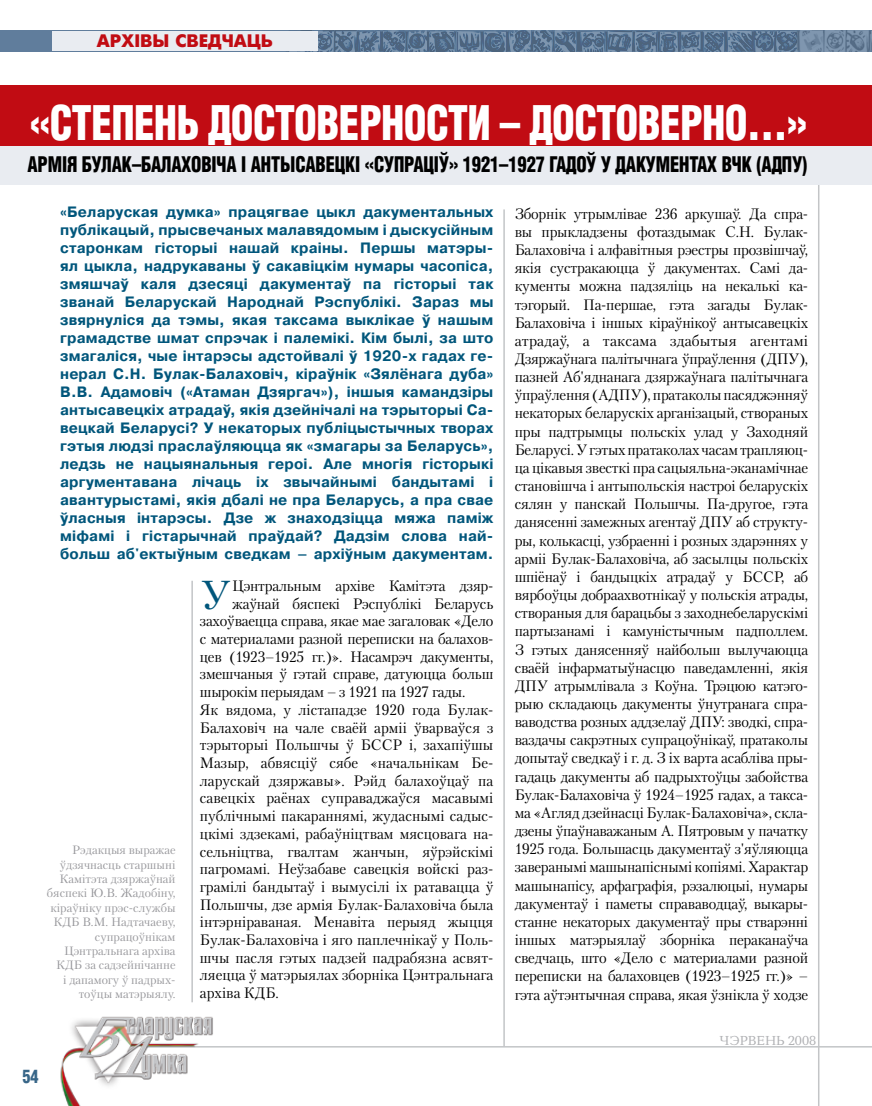
<style>
.page{position:relative;width:872px;height:1106px;background:#fff}
.page>*{position:absolute;margin:0;border:0;box-sizing:border-box;transform-origin:0 0}
.t1{font:700 46.5px "AG Letterica Cond L";letter-spacing:-.01em;color:#fff;scale:.88 1}
.t2{font:40.35px "Petersburg C";color:#00567b}
.t3{font:700 21px "AG Letterica Cond L";letter-spacing:-.005em;color:#000;scale:.88 1}
.t4{font:18px "Futuris Extra C";color:#c10c13}
.t5{font:700 18px "AG Letterica Cond L";color:#386688;scale:.9 1}
.t6{font:15px/18.1px "Petersburg C";color:#000;text-align:justify}
.t7{font:700 15px/18px "Pragmatica C";letter-spacing:.01em;color:#00567b;text-align:justify}
.t8{font:13.5px "Baltica C";color:#aeafb2}
.t9{font:12px/14.4px "Petersburg C";color:#97979b;text-align:right}
</style>
<div class="page">
<img style="left:285px;top:30px;width:587px;height:1px">
<svg style="left:0;top:31px;width:871px;height:21px;background:#5f7995"></svg>
<div style="left:52px;top:31px;width:266px;height:20px;background:#e9ecf1"></div>
<hr style="left:146px;top:1046px;width:726px;height:1px;background:#c3c5c7">
<img style="left:60px;top:1002px;width:170px;height:104px">
<svg style="left:871px;top:31px;width:1px;height:21px"></svg>
<hr style="left:818px;top:176px;width:1px;height:930px;background:#c3c5c7">
<hr style="left:503px;top:209px;width:2px;height:837px;background:#c3c5c7">
<hr style="left:191px;top:581px;width:2px;height:421px;background:#c3c5c7">
<div style="left:0;top:85px;width:872px;height:61px;background:#c10c13"></div>
<div style="left:0;top:146px;width:872px;height:38px;background:#e9ecf1"></div>
<p class="t4" style="left:97px;top:31px;width:177px">АРХІВЫ СВЕДЧАЦЬ</p>
<h1 class="t1" style="left:30px;top:95px;width:885px">´Степень достоверности ñ достоверно...ª</h1>
<h3 class="t3" style="left:27px;top:151px;width:888px">Армія БулакñБалаховіча і антысавецкі ´супраціўª 1921ñ1927 гадоў у дакументах ВЧК (АДПУ)</h3>
<p class="t7" style="left:60px;top:203px;width:435px">«Беларуская думка» працягвае цыкл дакументальных публікацый, прысвечаных малавядомым і дыскусійным старонкам гісторыі нашай краіны. Першы матэры&shy;ял цыкла, надрукаваны ў сакавіцкім нумары часопіса, змяшчаў каля дзесяці дакументаў па гісторыі так званай Беларускай Народнай Рэспублікі. Зараз мы звярнуліся да тэмы, якая таксама выклікае ў нашым грамадстве шмат спрэчак і палемікі. Кім былі, за што змагаліся, чые інтарэсы адстойвалі ў 1920-х гадах ге&shy;нерал С.Н. Булак-Балаховіч, кіраўнік «Зялёнага дуба» В.В. Адамовіч («Атаман Дзяргач»), іншыя камандзіры антысавецкіх атрадаў, якія дзейнічалі на тэрыторыі Са&shy;вецкай Беларусі? У некаторых публіцыстычных творах гэтыя людзі праслаўляюцца як «змагары за Беларусь», ледзь не нацыянальныя героі. Але многія гісторыкі аргументавана лічаць іх звычайнымі бандытамі і авантурыстамі, якія дбалі не пра Беларусь, а пра свае ўласныя інтарэсы. Дзе ж знаходзіцца мяжа паміж міфамі і гістарычнай праўдай? Дадзім слова най&shy;больш аб'ектыўным сведкам – архіўным дакументам.</p>
<h2 class="t2" style="left:200px;top:570px;width:33px">У</h2>
<p class="t6" style="left:232px;top:576px;width:263px">Цэнтральным архіве Камітэта дзяр-</p>
<p class="t6" style="left:514px;top:204px;width:295px">Зборнік утрымлівае 236 аркушаў. Да спра&shy;вы прыкладзены фотаздымак С.Н. Булак-Балаховіча і алфавітныя рэестры прозвішчаў, якія сустракаюцца ў дакументах. Самі да&shy;кументы можна падзяліць на некалькі ка&shy;тэгорый. Па-першае, гэта загады Булак-Балаховіча і іншых кіраўнікоў антысавецкіх атрадаў, а таксама здабытыя агентамі Дзяржаўнага палітычнага ўпраўлення (ДПУ), пазней Аб'яднанага дзяржаўнага палітычнага ўпраўлення (АДПУ), пратаколы пасяджэнняў некаторых беларускіх арганізацый, створаных пры падтрымцы польскіх улад у Заходняй Беларусі. У гэтых пратаколах часам трапляюц&shy;ца цікавыя звесткі пра сацыяльна-эканамічнае становішча і антыпольскія настроі беларускіх сялян у панскай Польшчы. Па-другое, гэта данясенні замежных агентаў ДПУ аб структу&shy;ры, колькасці, узбраенні і розных здарэннях у арміі Булак-Балаховіча, аб засылцы польскіх шпіёнаў і бандыцкіх атрадаў у БССР, аб вярбоўцы добраахвотнікаў у польскія атрады, створаныя для барацьбы з заходнебеларускімі партызанамі і камуністычным падполлем.<br>З гэтых данясенняў найбольш вылучаюцца сваёй інфарматыўнасцю паведамленні, якія ДПУ атрымлівала з Коўна. Трэцюю катэго&shy;рыю складаюць дакументы ўнутранага спра&shy;ваводства розных аддзелаў ДПУ: зводкі, спра&shy;ваздачы сакрэтных супрацоўнікаў, пратаколы допытаў сведкаў і г. д. З іх варта асабліва пры&shy;гадаць дакументы аб падрыхтоўцы забойства Булак-Балаховіча ў 1924–1925 гадах, а такса&shy;ма «Агляд дзейнасці Булак-Балаховіча», скла&shy;дзены ўпаўнаважаным А. Пятровым у пачатку 1925 года. Большасць дакументаў з'яўляюцца заверанымі машынапіснымі копіямі. Характар машынапісу, арфаграфія, рэзалюцыі, нумары дакументаў і паметы справаводцаў, выкары&shy;станне некаторых дакументаў пры стварэнні іншых матэрыялаў зборніка пераканаўча сведчаць, што «Дело с материалами разной переписки на балаховцев (1923–1925 гг.)» – гэта аўтэнтычная справа, якая ўзнікла ў ходзе</p>
<p class="t6" style="left:232px;top:594px;width:263px">жаўнай бяспекі Рэспублікі Беларусь</p>
<p class="t6" style="left:200px;top:612px;width:295px">захоўваецца справа, якае мае загаловак «Дело</p>
<p class="t6" style="left:200px;top:629px;width:295px">с материалами разной переписки на балахов-</p>
<p class="t6" style="left:200px;top:647px;width:295px">цев (1923–1925 гг.)». Насамрэч дакументы,</p>
<p class="t6" style="left:200px;top:665px;width:295px">змешчаныя ў гэтай справе, датуюцца больш</p>
<p class="t6" style="left:200px;top:682px;width:267px">шырокім перыядам – з 1921 па 1927 гады.</p>
<p class="t6" style="left:200px;top:700px;width:295px">Як вядома, у лістападзе 1920 года Булак-</p>
<p class="t6" style="left:200px;top:718px;width:295px">Балаховіч на чале сваёй арміі ўварваўся з</p>
<p class="t6" style="left:200px;top:735px;width:295px">тэрыторыі Польшчы ў БССР і, захапіўшы</p>
<p class="t6" style="left:200px;top:753px;width:295px">Мазыр, абвясціў сябе «начальнікам Бе-</p>
<p class="t6" style="left:200px;top:771px;width:295px">ларускай дзяржавы». Рэйд балахоўцаў па</p>
<p class="t6" style="left:200px;top:789px;width:295px">савецкіх раёнах суправаджаўся масавымі</p>
<p class="t6" style="left:200px;top:806px;width:295px">публічнымі пакараннямі, жудаснымі садыс-</p>
<p class="t6" style="left:200px;top:824px;width:295px">цкімі здзекамі, рабаўніцтвам мясцовага на-</p>
<p class="t6" style="left:200px;top:842px;width:295px">сельніцтва, гвалтам жанчын, яўрэйскімі</p>
<p class="t6" style="left:200px;top:859px;width:295px">пагромамі. Неўзабаве савецкія войскі раз-</p>
<p class="t6" style="left:200px;top:877px;width:295px">грамілі бандытаў і вымусілі іх ратавацца ў</p>
<p class="t6" style="left:200px;top:895px;width:295px">Польшчы, дзе армія Булак-Балаховіча была</p>
<p class="t6" style="left:200px;top:912px;width:295px">інтэрніраваная. Менавіта перыяд жыцця</p>
<p class="t6" style="left:200px;top:930px;width:295px">Булак-Балаховіча і яго паплечнікаў у Поль-</p>
<p class="t6" style="left:200px;top:948px;width:295px">шчы пасля гэтых падзей падрабязна асвят-</p>
<p class="t6" style="left:200px;top:966px;width:295px">ляецца ў матэрыялах зборніка Цэнтральнага</p>
<p class="t6" style="left:200px;top:983px;width:80px">архіва КДБ.</p>
<p class="t9" style="left:47px;top:842px;width:130px">Рэдакцыя выражае ўдзячнасць старшыні<br>Камітэта дзяржаўнай бяспекі Ю.В. Жадобіну, кіраўніку прэс-службы<br>КДБ В.М. Надтачаеву, супрацоўнікам<br>Цэнтральнага архіва<br>КДБ за садзейнічанне<br>і дапамогу ў падрых&shy;тоўцы матэрыялу.</p>
<p class="t5" style="left:23px;top:1065px;width:20px">54</p>
<p class="t8" style="left:719px;top:1033px;width:98px">ЧЭРВЕНЬ 2008</p>
</div>
